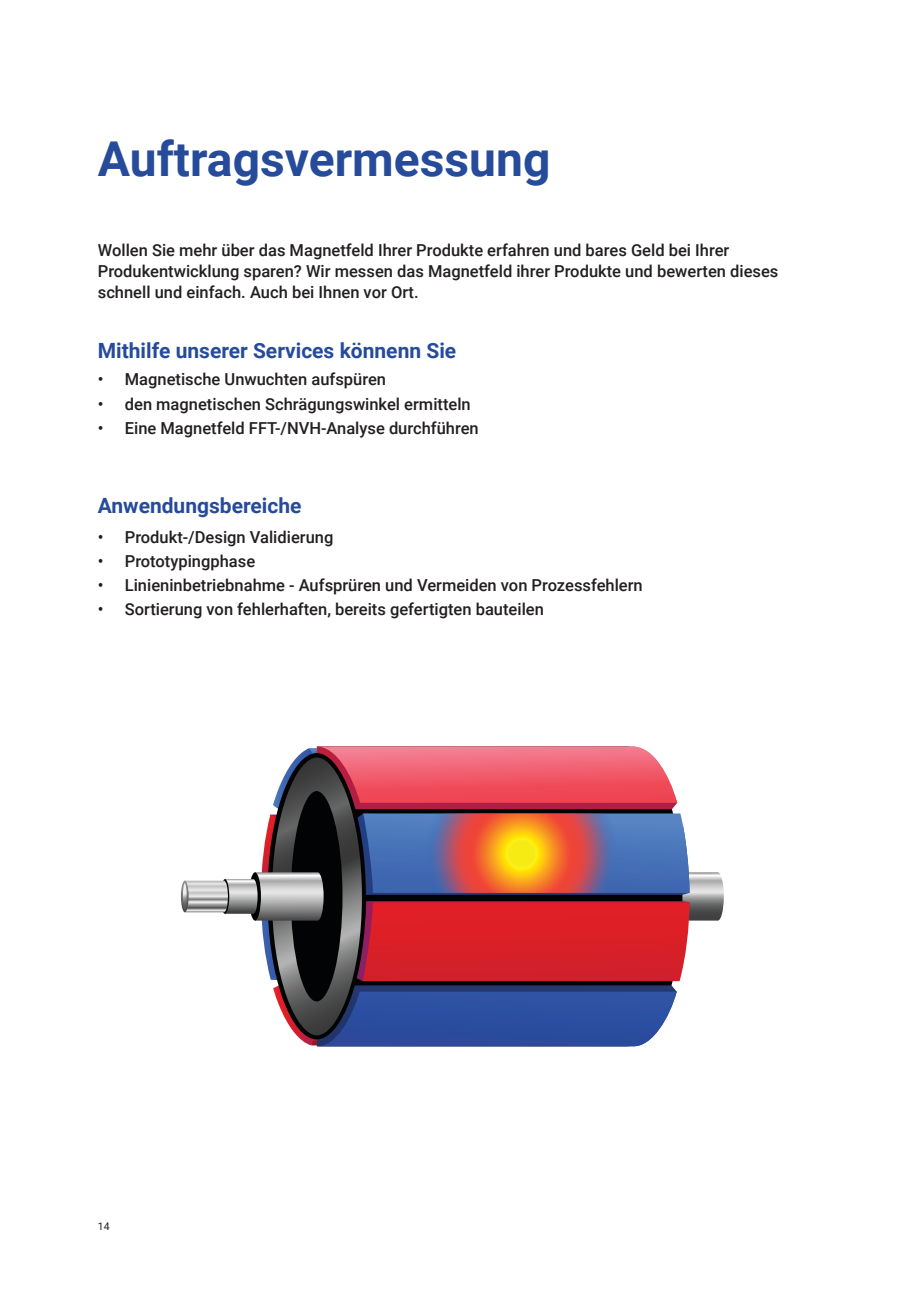
<style>
.page{position:relative;width:906px;height:1289px;background:#fff}
.page>*{position:absolute;margin:0;border:0;box-sizing:border-box;transform-origin:0 0}
.t1{font:700 48px "Roboto";color:#264b9b}
.t2{font:700 21px "Roboto";color:#264b9b}
.Textkörper{font:500 16.5px/21px "Roboto";color:#231f20}
.t3{font:10.5px "Roboto";color:#231f20}
</style>
<div class="page">
<svg style="left:689px;top:872px;width:35px;height:48px;background:#9b9b9b"></svg>
<svg style="left:366px;top:746px;width:312px;height:67px;background:#dd5868"></svg>
<svg style="left:366px;top:813px;width:323px;height:233px;background:#7e4069"></svg>
<svg style="left:426px;top:813px;width:190px;height:79px;background:#c5744f"></svg>
<svg style="left:181px;top:746px;width:185px;height:301px"></svg>
<h1 class="t1" style="left:98px;top:126px;width:454px">Auftragsvermessung</h1>
<p class="Textkörper" style="left:98px;top:238px;width:682px">Wollen Sie mehr über das Magnetfeld Ihrer Produkte erfahren und bares Geld bei Ihrer<br>Produkentwicklung sparen? Wir messen das Magnetfeld ihrer Produkte und bewerten dieses schnell und einfach. Auch bei Ihnen vor Ort.</p>
<h2 class="t2" style="left:98px;top:336px;width:360px">Mithilfe unserer Services könnenn Sie</h2>
<p class="Textkörper" style="left:98px;top:368px;width:290px">• Magnetische Unwuchten aufspüren</p>
<p class="Textkörper" style="left:98px;top:392px;width:374px">• den magnetischen Schrägungswinkel ermitteln</p>
<p class="Textkörper" style="left:98px;top:416px;width:382px">• Eine Magnetfeld FFT-/NVH-Analyse durchführen</p>
<h2 class="t2" style="left:98px;top:491px;width:205px">Anwendungsbereiche</h2>
<p class="Textkörper" style="left:98px;top:526px;width:237px">• Produkt-/Design Validierung</p>
<p class="Textkörper" style="left:98px;top:550px;width:159px">• Prototypingphase</p>
<p class="Textkörper" style="left:98px;top:574px;width:546px">• Linieninbetriebnahme - Aufsprüren und Vermeiden von Prozessfehlern</p>
<p class="Textkörper" style="left:98px;top:598px;width:447px">• Sortierung von fehlerhaften, bereits gefertigten bauteilen</p>
<p class="t3" style="left:98px;top:1218px;width:14px">14</p>
</div>
